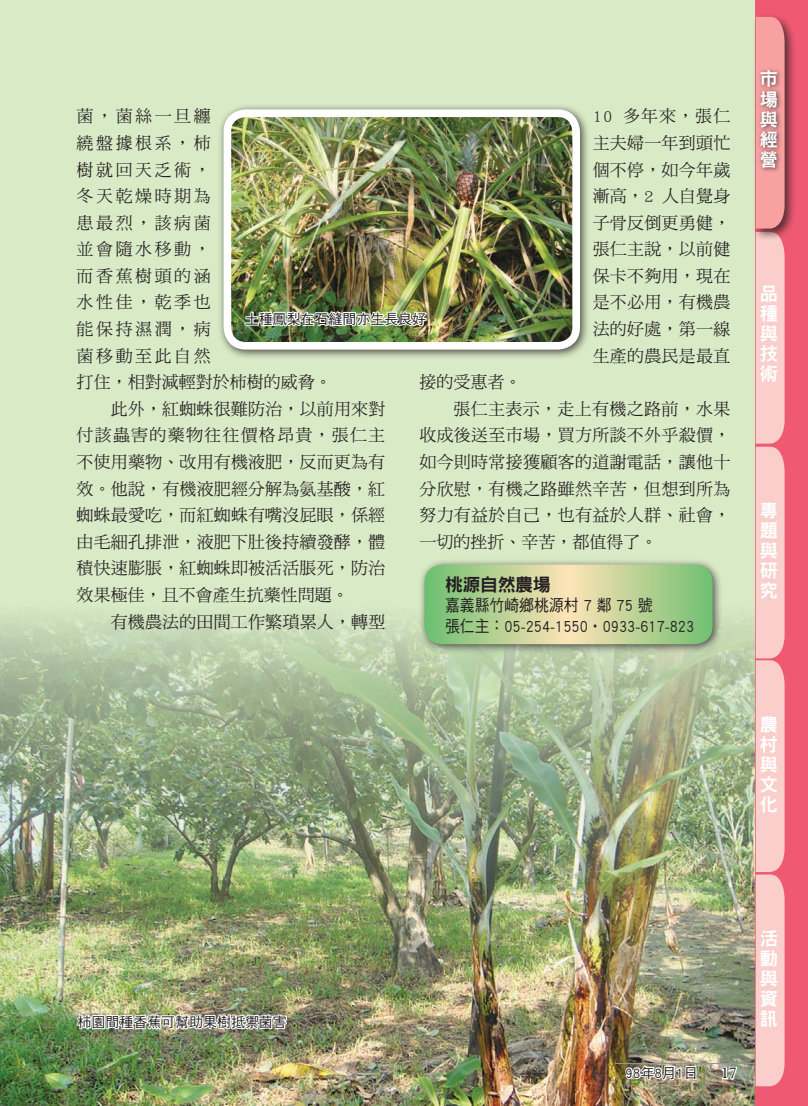
<style>
.page{position:relative;width:808px;height:1106px;background:#d9eac7}
.page>*{position:absolute;margin:0;border:0;box-sizing:border-box;transform-origin:0 0}
.段落樣式3{font:18.15px/20.1px "DF Hei Std W9";color:#fff;text-align:justify}
.內文{font:18px "DF Hei Std W9";letter-spacing:-.025em;color:#231f20}
.內文-2{font:16.95px/26.5px "DF Ming Std W5";letter-spacing:.015em;color:#231f20;text-align:justify}
.內文-3{font:16.95px/26.5px "DF Ming Std W5";letter-spacing:.15em;color:#231f20}
.內文-4{font:16.5px "DF Hei Std W5";color:#231f20;scale:.9 1}
.t1{font:15px "Calisto";color:#231f20}
.內文-5{font:13.95px "DF Hei Std W5";color:#231f20}
.正常{font:13.95px "DF Hei Std W5";color:#231f20}
</style>
<div class="page">
<img style="left:0;top:617px;width:755px;height:489px">
<div style="left:418px;top:558px;width:305px;height:96px;background:#231f20;opacity:.75"></div>
<svg style="left:424px;top:564px;width:289px;height:80px;background:#b6d094"></svg>
<div style="left:217px;top:103px;width:373px;height:257px;background:#231f20;opacity:.75"></div>
<img style="left:228px;top:113px;width:348px;height:233px">
<div style="left:224px;top:109px;width:356px;height:240px;border:8px solid #fff;border-radius:18px"></div>
<img style="left:624px;top:1054px;width:74px;height:30px">
<svg style="left:721px;top:1065px;width:17px;height:15px"></svg>
<hr style="left:615px;top:1063px;width:139px;height:1px;background:#939598">
<svg style="left:705px;top:1064px;width:1px;height:25px"></svg>
<div style="left:755px;top:0;width:53px;height:1106px;background:#f05972"></div>
<div style="left:752px;top:13px;width:45px;height:228px;background:#231f20;opacity:.75"></div>
<svg style="left:756px;top:17px;width:28px;height:1069px;background:#f3bfbd"></svg>
<img style="left:243px;top:282px;width:186px;height:65px">
<img style="left:76px;top:1000px;width:212px;height:41px">
<p class="內文-3" style="left:77px;top:103px;width:257px">菌，菌絲一旦纏<br>繞盤據根系，柿<br>樹就回天乏術，<br>冬天乾燥時期為<br>患最烈，該病菌<br>並會隨水移動，<br>而香蕉樹頭的涵<br>水性佳，乾季也<br>能保持濕潤，病<br>菌移動至此自然<br>打住，相對減輕對於柿樹的威脅。</p>
<p class="內文-2" style="left:77px;top:395px;width:310px;text-indent:34px">此外，紅蜘蛛很難防治，以前用來對付該蟲害的藥物往往價格昂貴，張仁主不使用藥物、改用有機液肥，反而更為有效。他說，有機液肥經分解為氨基酸，紅蜘蛛最愛吃，而紅蜘蛛有嘴沒屁眼，係經由毛細孔排泄，液肥下肚後持續發酵，體積快速膨脹，紅蜘蛛即被活活脹死，防治效果極佳，且不會產生抗藥性問題。</p>
<p class="內文-2" style="left:111px;top:608px;width:276px">有機農法的田間工作繁瑣累人，轉型</p>
<p class="內文-2" style="left:593px;top:103px;width:139px">10 多年來，張仁主夫婦一年到頭忙個不停，如今年歲漸高，2 人自覺身子骨反倒更勇健，張仁主說，以前健保卡不夠用，現在是不必用，有機農法的好處，第一線生產的農民是最直</p>
<p class="內文-5" style="left:245px;top:311px;width:183px">土種鳳梨在石縫間亦生長良好</p>
<p class="內文-2" style="left:419px;top:368px;width:104px">接的受惠者。</p>
<p class="內文-2" style="left:419px;top:395px;width:313px;text-indent:34px">張仁主表示，走上有機之路前，水果收成後送至市場，買方所談不外乎殺價，如今則時常接獲顧客的道謝電話，讓他十分欣慰，有機之路雖然辛苦，但想到所為努力有益於自己，也有益於人群、社會，一切的挫折、辛苦，都值得了。</p>
<p class="內文" style="left:445px;top:575px;width:107px">桃源自然農場</p>
<p class="內文-4" style="left:445px;top:596px;width:232px">嘉義縣竹崎鄉桃源村 7 鄰 75 號</p>
<p class="內文-4" style="left:445px;top:617px;width:278px">張仁主：05-254-1550‧0933-617-823</p>
<p class="段落樣式3" style="left:760px;top:69px;width:19px">市場與經營</p>
<p class="段落樣式3" style="left:760px;top:283px;width:19px">品種與技術</p>
<p class="段落樣式3" style="left:760px;top:500px;width:19px">專題與研究</p>
<p class="段落樣式3" style="left:760px;top:714px;width:19px">農村與文化</p>
<p class="段落樣式3" style="left:760px;top:714px;width:19px">活動</p>
<p class="段落樣式3" style="left:760px;top:775px;width:19px">資訊</p>
<p class="內文-5" style="left:78px;top:1014px;width:211px">柿園間種香蕉可幫助果樹抵禦菌害</p>
<p class="正常" style="left:625px;top:1065px;width:74px">98年8月1日</p>
<p class="t1" style="left:721px;top:1064px;width:17px">17</p>
<p class="段落樣式3" style="left:760px;top:928px;width:19px">活動與資訊</p>
</div>
